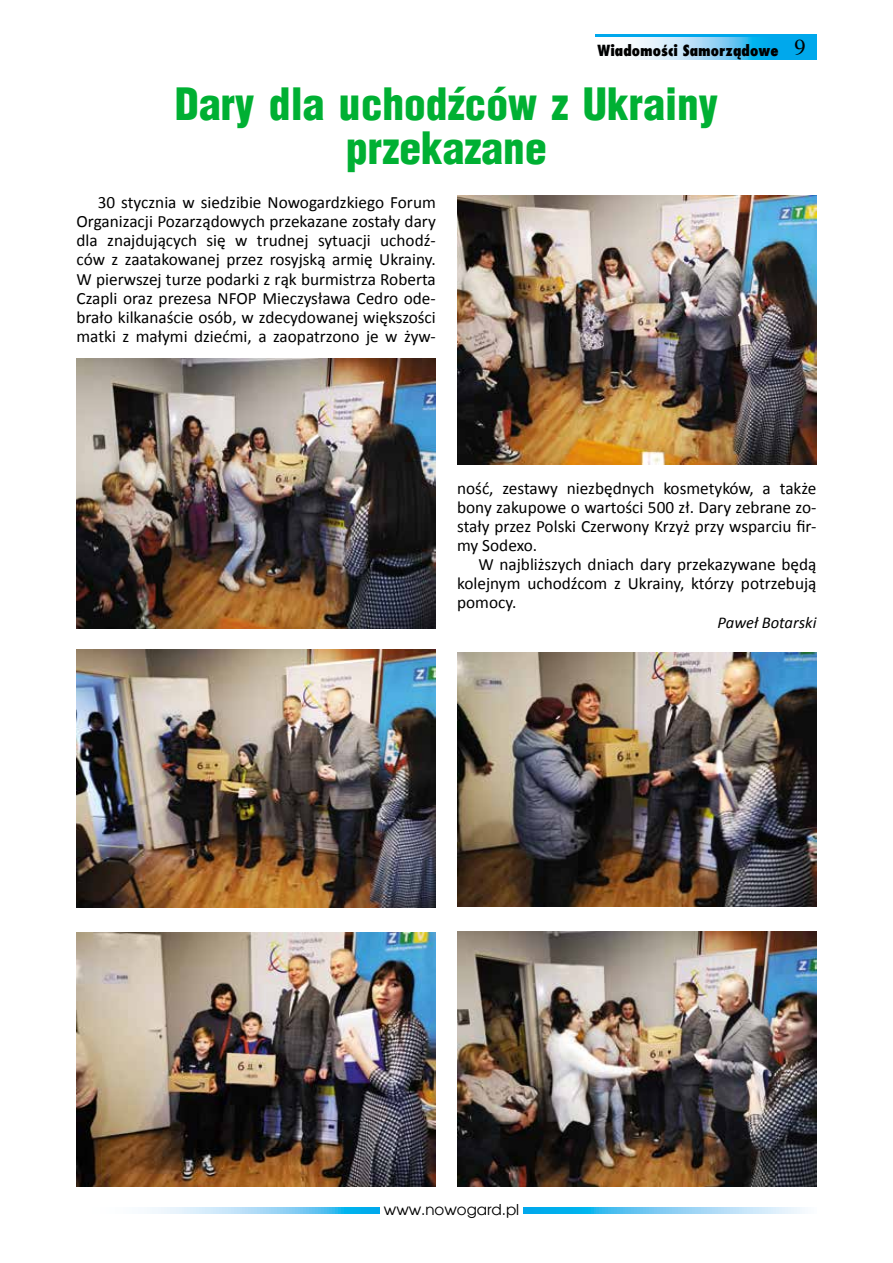
<style>
.page{position:relative;width:893px;height:1263px;background:#fff}
.page>*{position:absolute;margin:0;border:0;box-sizing:border-box;transform-origin:0 0}
.t1{font:900 43.5px/43.5px "Switzerland Cond";color:#00b033;text-align:center}
.t2{font:17.25px/19px "Calibri";color:#000;text-align:justify}
.t3{font:italic 16.5px "Calibri";color:#000}
.t4{font:800 15px "Fujiyama";color:#000}
.t5{font:15px "Avalon";color:#000}
.s1{font-family:"Times";font-weight:400;font-size:22.5px}
</style>
<div class="page">
<div style="left:595px;top:34px;width:221px;height:26px;background:#00a8ec"></div>
<svg style="left:595px;top:37px;width:161px;height:23px;background:#bae3f8"></svg>
<svg style="left:147px;top:1207px;width:658px;height:6px;background:#81d0f4"></svg>
<div style="left:380px;top:1203px;width:143px;height:15px;background:#fff"></div>
<img style="left:77px;top:358px;width:359px;height:270px">
<img style="left:77px;top:933px;width:359px;height:253px">
<img style="left:457px;top:932px;width:359px;height:254px">
<img style="left:457px;top:652px;width:359px;height:255px">
<img style="left:77px;top:650px;width:359px;height:258px">
<img style="left:457px;top:195px;width:359px;height:270px">
<p class="t4" style="left:598px;top:40px;width:210px">Wiadomości Samorządowe <span class="s1">9</span></p>
<h1 class="t1" style="left:175px;top:81px;width:545px">Dary dla uchodźców z Ukrainy przekazane</h1>
<p class="t2" style="left:77px;top:192px;width:361px;text-indent:21px">30 stycznia w siedzibie Nowogardzkiego Forum Organizacji Pozarządowych przekazane zostały dary dla znajdujących się w trudnej sytuacji uchodź&shy;ców z zaatakowanej przez rosyjską armię Ukrainy.<br>W pierwszej turze podarki z rąk burmistrza Roberta Czapli oraz prezesa NFOP Mieczysława Cedro ode&shy;brało kilkanaście osób, w zdecydowanej większości matki z małymi dziećmi, a zaopatrzono je w żyw-</p>
<p class="t2" style="left:457px;top:478px;width:361px">ność, zestawy niezbędnych kosmetyków, a także bony zakupowe o wartości 500 zł. Dary zebrane zo&shy;stały przez Polski Czerwony Krzyż przy wsparciu fir&shy;my Sodexo.</p>
<p class="t2" style="left:457px;top:554px;width:361px;text-indent:21px">W najbliższych dniach dary przekazywane będą kolejnym uchodźcom z Ukrainy, którzy potrzebują pomocy.</p>
<p class="t3" style="left:718px;top:613px;width:100px">Paweł Botarski</p>
<p class="t5" style="left:384px;top:1200px;width:137px">www.nowogard.pl</p>
</div>
